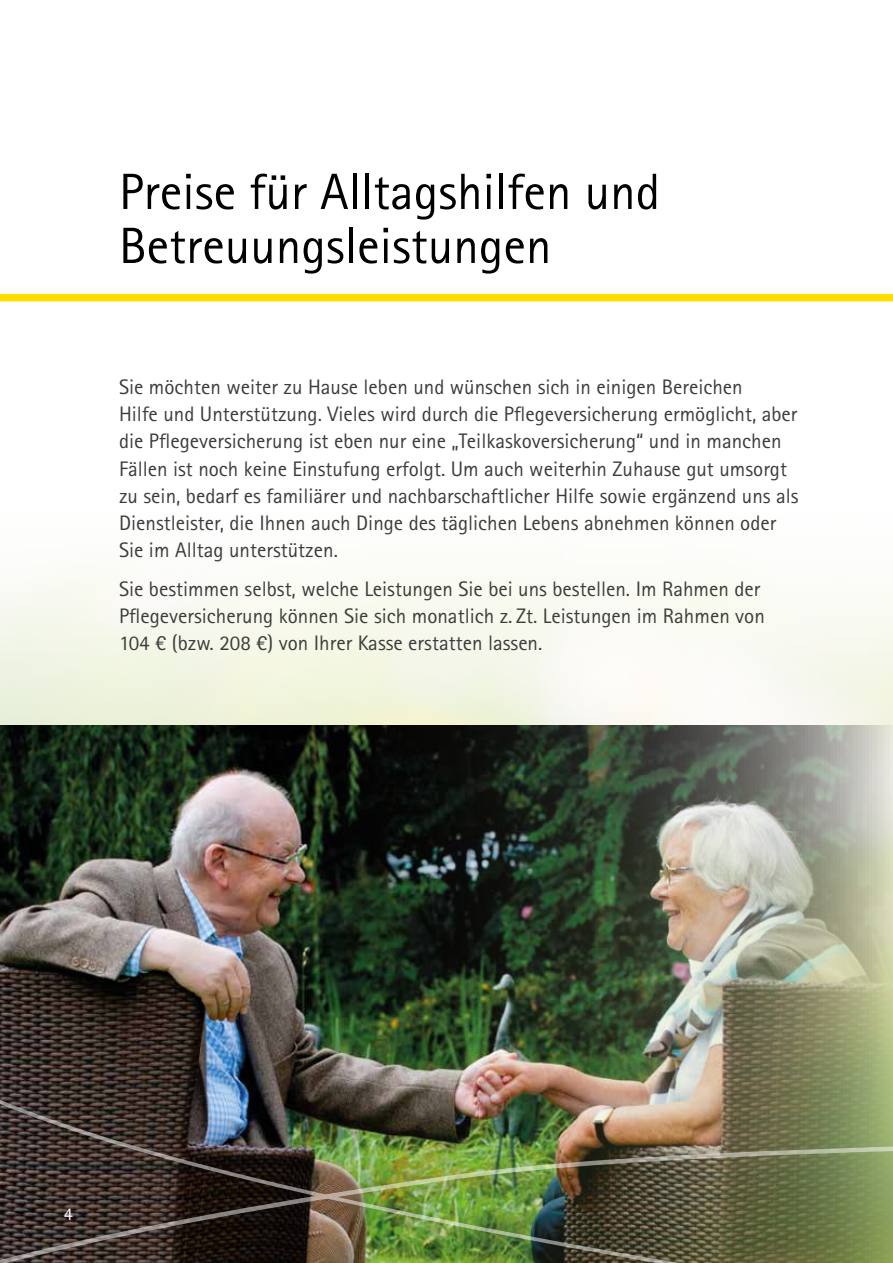
<style>
.page{position:relative;width:893px;height:1263px;background:#fff}
.page>*{position:absolute;margin:0;border:0;box-sizing:border-box;transform-origin:0 0}
.t1{font:51px/54px "Rotis Sans Serif";color:#000}
.t2{font:21px/27px "Rotis Sans Serif";color:#3c3c3b}
.t3{font:18px "Rotis Sans Serif 55 Roman";color:#fff}
.s1{font-family:"Agfa Rotis Sans Serif"}
</style>
<div class="page">
<img style="left:0;top:725px;width:893px;height:333px">
<img style="left:0;top:1058px;width:893px;height:205px">
<div style="left:0;top:294px;width:893px;height:7px;background:#fd0"></div>
<h1 class="t1" style="left:119px;top:164px;width:543px">Preise für Alltagshilfen und<br>Betreuungsleistungen</h1>
<p class="t2" style="left:119px;top:374px;width:681px">Sie möchten weiter zu Hause leben und wünschen sich in einigen Bereichen<br>Hilfe und Unterstützung. Vieles wird durch die Pflegeversicherung ermöglicht, aber die Pflegeversicherung ist eben nur eine „Teilkaskoversicherung“ und in manchen Fällen ist noch keine Einstufung erfolgt. Um auch weiterhin Zuhause gut umsorgt zu sein, bedarf es familiärer und nachbarschaftlicher Hilfe sowie ergänzend uns als Dienstleister, die Ihnen auch Dinge des täglichen Lebens abnehmen können oder Sie im Alltag unterstützen.</p>
<p class="t2" style="left:119px;top:575px;width:647px">Sie bestimmen selbst, welche Leistungen Sie bei uns bestellen. Im Rahmen der<br>Pflegeversicherung können Sie sich monatlich z. Zt. Leistungen im Rahmen von<br>104 <span class="s1">€</span> (bzw. 208 <span class="s1">€</span>) von Ihrer Kasse erstatten lassen.</p>
<p class="t3" style="left:64px;top:1204px;width:10px">4</p>
</div>
